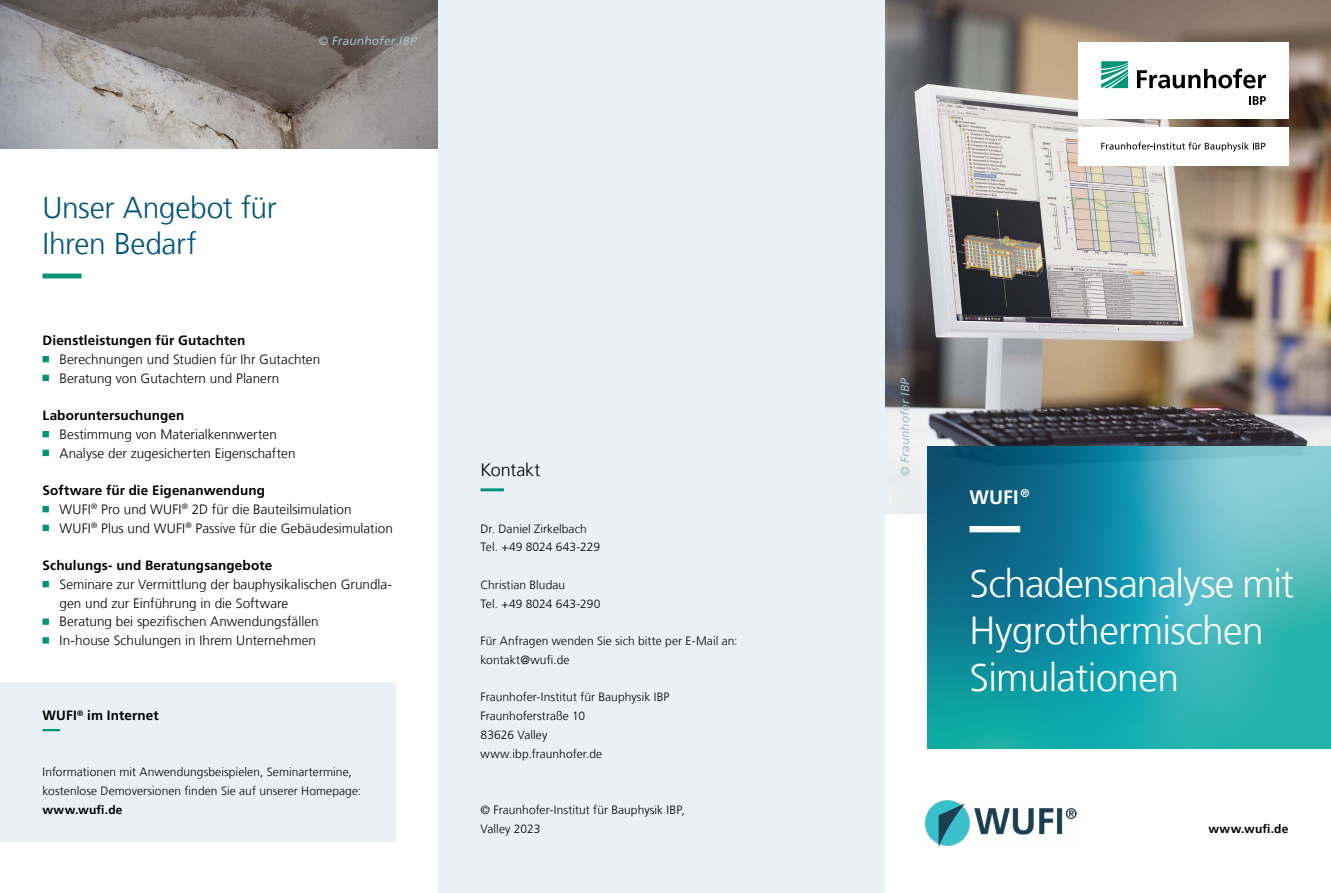
<style>
.page{position:relative;width:1331px;height:893px;background:#fff}
.page>*{position:absolute;margin:0;border:0;box-sizing:border-box;transform-origin:0 0}
.Ueberschrift_26_31_2{font:300 39px/46.8px "Frutiger LT Com";letter-spacing:-.02em;color:#fff}
.Ueberschrift_20_24_b{font:300 30px/36px "Frutiger LT Com";letter-spacing:-.015em;color:#00547a}
.Sub_Ueberschrift_13{font:700 19.5px "Frutiger LT Com";color:#fff}
.Infokasten_gross_Ueb{font:300 18px "Frutiger LT Com";letter-spacing:-.01em;color:#000}
.Aufzaehlung_9_12_5_s{font:300 13.5px/18.8px "Frutiger LT Com";color:#000}
.Absatzueberschrift_9{font:700 13.5px "Frutiger LT Com";letter-spacing:.01em;color:#000}
.Infokasten_klein_Ueb{font:700 13.5px "Frutiger LT Com";letter-spacing:.01em;color:#000}
.Infokasten_klein_Fli{font:300 12px/18.8px "Frutiger LT Com";letter-spacing:.005em;color:#000}
.Bildtext_Marginal_8{font:italic 12px "Frutiger LT Com";letter-spacing:.01em;color:#a4bcc8}
.URL_Claim_8_12_5_sch{font:700 12px "Frutiger LT Com";letter-spacing:.015em;color:#000}
.s1{font-weight:700}
</style>
<div class="page">
<img style="left:884px;top:0;width:447px;height:514px">
<svg style="left:927px;top:446px;width:404px;height:303px;background:#2a9ca9"></svg>
<div style="left:1078px;top:43px;width:210px;height:76px;background:#fff"></div>
<div style="left:1078px;top:127px;width:210px;height:38px;background:#fff"></div>
<svg style="left:1101px;top:142px;width:164px;height:10px"></svg>
<svg style="left:1101px;top:61px;width:27px;height:27px"></svg>
<svg style="left:1137px;top:69px;width:129px;height:19px"></svg>
<svg style="left:1249px;top:96px;width:17px;height:9px"></svg>
<div style="left:438px;top:0;width:446px;height:893px;background:#e9f1f6"></div>
<img style="left:926px;top:800px;width:150px;height:46px">
<svg style="left:969px;top:526px;width:336px;height:6px;background:#5eb0c2"></svg>
<svg style="left:480px;top:488px;width:24px;height:3px"></svg>
<div style="left:0;top:683px;width:395px;height:159px;background:#e9f1f6"></div>
<svg style="left:43px;top:729px;width:18px;height:2px"></svg>
<svg style="left:43px;top:274px;width:39px;height:4px"></svg>
<svg style="left:43px;top:356px;width:6px;height:6px"></svg>
<svg style="left:43px;top:375px;width:6px;height:6px"></svg>
<svg style="left:43px;top:431px;width:6px;height:6px"></svg>
<svg style="left:43px;top:450px;width:6px;height:6px"></svg>
<svg style="left:43px;top:506px;width:6px;height:6px"></svg>
<svg style="left:43px;top:525px;width:6px;height:6px"></svg>
<svg style="left:43px;top:581px;width:6px;height:6px"></svg>
<svg style="left:43px;top:618px;width:6px;height:7px"></svg>
<svg style="left:43px;top:637px;width:6px;height:7px"></svg>
<img style="left:0;top:0;width:438px;height:149px">
<p class="Bildtext_Marginal_8" style="left:319px;top:34px;width:99px">© Fraunhofer IBP</p>
<p class="Ueberschrift_20_24_b" style="left:43px;top:189px;width:236px">Unser Angebot für<br>Ihren Bedarf</p>
<p class="Absatzueberschrift_9" style="left:43px;top:332px;width:204px">Dienstleistungen für Gutachten</p>
<p class="Aufzaehlung_9_12_5_s" style="left:60px;top:350px;width:262px">Berechnungen und Studien für Ihr Gutachten</p>
<p class="Aufzaehlung_9_12_5_s" style="left:60px;top:369px;width:221px">Beratung von Gutachtern und Planern</p>
<p class="Absatzueberschrift_9" style="left:43px;top:407px;width:143px">Laboruntersuchungen</p>
<p class="Aufzaehlung_9_12_5_s" style="left:60px;top:425px;width:219px">Bestimmung von Materialkennwerten</p>
<p class="Aufzaehlung_9_12_5_s" style="left:60px;top:444px;width:237px">Analyse der zugesicherten Eigenschaften</p>
<p class="Absatzueberschrift_9" style="left:43px;top:482px;width:224px">Software für die Eigenanwendung</p>
<p class="Aufzaehlung_9_12_5_s" style="left:60px;top:500px;width:294px">WUFI<sup>®</sup> Pro und WUFI<sup>®</sup> 2D für die Bauteilsimulation</p>
<p class="Aufzaehlung_9_12_5_s" style="left:60px;top:519px;width:335px">WUFI<sup>®</sup> Plus und WUFI<sup>®</sup> Passive für die Gebäudesimulation</p>
<p class="Absatzueberschrift_9" style="left:43px;top:557px;width:231px">Schulungs- und Beratungsangebote</p>
<p class="Aufzaehlung_9_12_5_s" style="left:60px;top:575px;width:334px">Seminare zur Vermittlung der bauphysikalischen Grundla&shy;gen und zur Einführung in die Software</p>
<p class="Aufzaehlung_9_12_5_s" style="left:60px;top:612px;width:261px">Beratung bei spezifischen Anwendungsfällen</p>
<p class="Aufzaehlung_9_12_5_s" style="left:60px;top:631px;width:258px">In-house Schulungen in Ihrem Unternehmen</p>
<p class="Infokasten_klein_Ueb" style="left:43px;top:707px;width:118px">WUFI<sup>®</sup> im Internet</p>
<p class="Infokasten_klein_Fli" style="left:43px;top:763px;width:320px">Informationen mit Anwendungsbeispielen, Seminartermine, kostenlose Demoversionen finden Sie auf unserer Homepage: <span class="s1">www.wufi.de</span></p>
<p class="Infokasten_gross_Ueb" style="left:480px;top:460px;width:61px">Kontakt</p>
<p class="Infokasten_klein_Fli" style="left:480px;top:519px;width:108px">Dr. Daniel Zirkelbach</p>
<p class="Infokasten_klein_Fli" style="left:480px;top:538px;width:121px">Tel. +49 8024 643-229</p>
<p class="Infokasten_klein_Fli" style="left:480px;top:575px;width:86px">Christian Bludau</p>
<p class="Infokasten_klein_Fli" style="left:480px;top:594px;width:121px">Tel. +49 8024 643-290</p>
<p class="Infokasten_klein_Fli" style="left:480px;top:632px;width:259px">Für Anfragen wenden Sie sich bitte per E-Mail an:</p>
<p class="Infokasten_klein_Fli" style="left:480px;top:650px;width:91px">kontakt@wufi.de</p>
<p class="Infokasten_klein_Fli" style="left:480px;top:688px;width:191px">Fraunhofer-Institut für Bauphysik IBP</p>
<p class="Infokasten_klein_Fli" style="left:480px;top:707px;width:106px">Fraunhoferstraße 10</p>
<p class="Infokasten_klein_Fli" style="left:480px;top:725px;width:68px">83626 Valley</p>
<p class="Infokasten_klein_Fli" style="left:480px;top:744px;width:123px">www.ibp.fraunhofer.de</p>
<p class="Infokasten_klein_Fli" style="left:480px;top:800px;width:206px">© Fraunhofer-Institut für Bauphysik IBP,</p>
<p class="Infokasten_klein_Fli" style="left:480px;top:819px;width:61px">Valley 2023</p>
<p class="Bildtext_Marginal_8" style="left:898px;top:476px;width:100px;rotate:-90deg">© Fraunhofer IBP</p>
<p class="Sub_Ueberschrift_13" style="left:969px;top:485px;width:62px">WUFI <sup>®</sup></p>
<p class="Ueberschrift_26_31_2" style="left:969px;top:561px;width:326px">Schadensanalyse mit<br>Hygrothermischen<br>Simulationen</p>
<p class="URL_Claim_8_12_5_sch" style="left:1208px;top:821px;width:81px">www.wufi.de</p>
</div>
